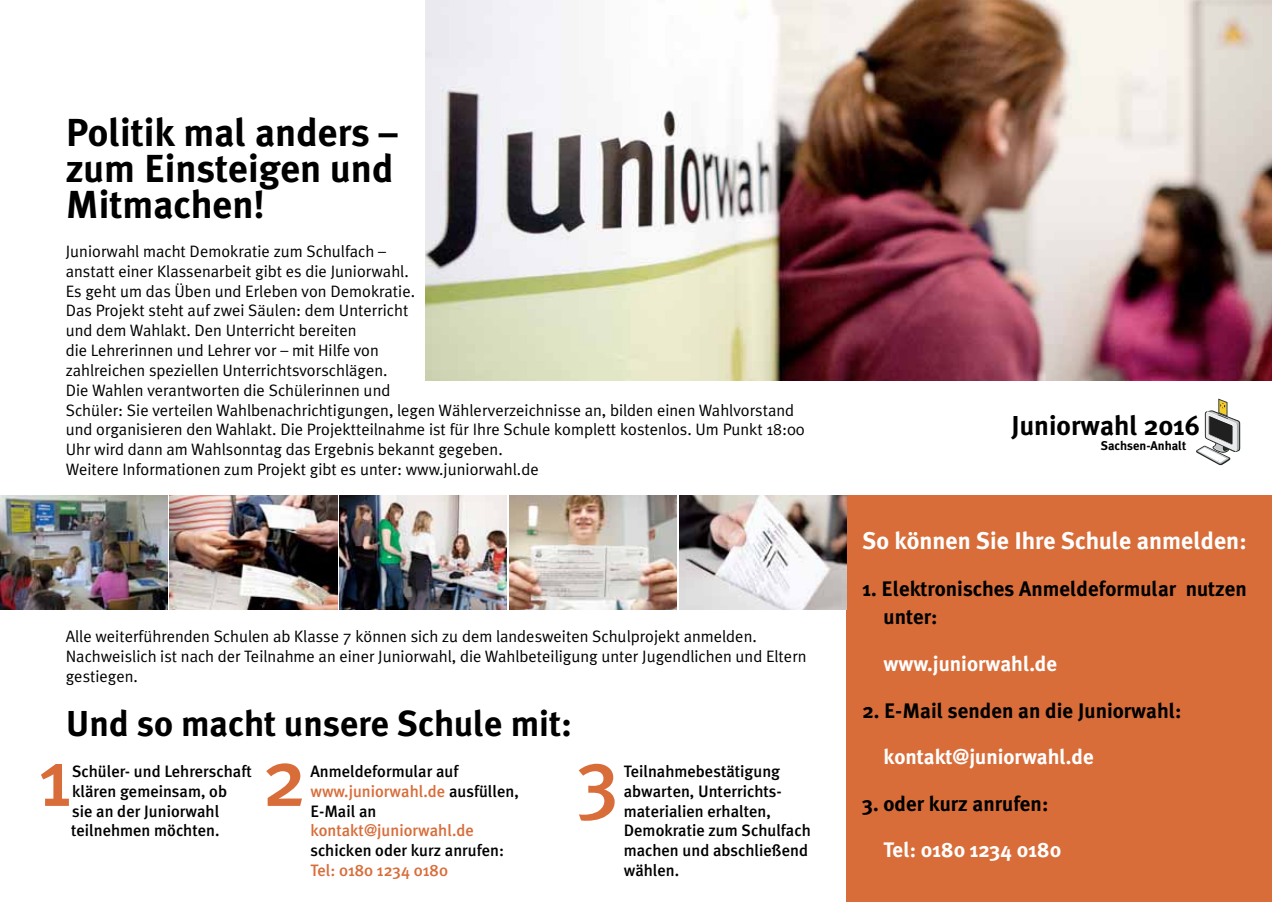
<style>
.page{position:relative;width:1272px;height:902px;background:#fff}
.page>*{position:absolute;margin:0;border:0;box-sizing:border-box;transform-origin:0 0}
.t1{font:500 81px "Meta Plus";color:#d86d3a}
.t2{font:700 39px/36px "Meta Plus";color:#000;text-align:justify}
.t3{font:700 36px "Meta Plus";color:#000}
.t4{font:700 27.3px "Meta Plus";color:#000}
.t5{font:700 24px "Meta Plus";color:#fff}
.t6{font:700 21px/28.5px "Meta Plus";color:#000}
.t7{font:700 21px "Meta Plus";color:#fff}
.t8{font:16.5px/19.8px "Meta Plus Normal";color:#000}
.t9{font:500 16.5px/19.8px "Meta Plus";color:#000}
.t10{font:500 16.5px "Meta Plus";color:#d86d3a}
.t11{font:700 12.6px "Meta Plus";color:#000}
.s1{color:#d86d3a}
</style>
<div class="page">
<div style="left:846px;top:495px;width:425px;height:406px;background:#d86d3a"></div>
<img style="left:425px;top:0;width:846px;height:380px">
<svg style="left:1196px;top:399px;width:43px;height:66px"></svg>
<img style="left:0;top:495px;width:167px;height:114px">
<img style="left:509px;top:495px;width:167px;height:114px">
<img style="left:679px;top:495px;width:167px;height:114px">
<img style="left:170px;top:495px;width:167px;height:114px">
<img style="left:339px;top:495px;width:168px;height:114px">
<h2 class="t2" style="left:66px;top:114px;width:333px">Politik mal anders – zum Einsteigen und Mitmachen!</h2>
<p class="t8" style="left:66px;top:241px;width:740px">Juniorwahl macht Demokratie zum Schulfach –<br>anstatt einer Klassenarbeit gibt es die Juniorwahl.<br>Es geht um das Üben und Erleben von Demokratie.<br>Das Projekt steht auf zwei Säulen: dem Unterricht<br>und dem Wahlakt. Den Unterricht bereiten<br>die Lehrerinnen und Lehrer vor – mit Hilfe von<br>zahlreichen speziellen Unterrichtsvorschlägen.<br>Die Wahlen verantworten die Schülerinnen und<br>Schüler: Sie verteilen Wahlbenachrichtigungen, legen Wählerverzeichnisse an, bilden einen Wahlvorstand und organisieren den Wahlakt. Die Projektteilnahme ist für Ihre Schule komplett kostenlos. Um Punkt 18:00<br>Uhr wird dann am Wahlsonntag das Ergebnis bekannt gegeben.<br>Weitere Informationen zum Projekt gibt es unter: www.juniorwahl.de</p>
<p class="t8" style="left:66px;top:626px;width:742px">Alle weiterführenden Schulen ab Klasse 7 können sich zu dem landesweiten Schulprojekt anmelden.<br>Nachweislich ist nach der Teilnahme an einer Juniorwahl, die Wahlbeteiligung unter Jugendlichen und Eltern gestiegen.</p>
<h3 class="t3" style="left:66px;top:703px;width:508px">Und so macht unsere Schule mit:</h3>
<h1 class="t1" style="left:262px;top:730px;width:45px">2</h1>
<p class="t9" style="left:623px;top:761px;width:188px">Teilnahmebestätigung abwarten, Unterrichts&shy;materialien erhalten,<br>Demokratie zum Schulfach machen und abschließend wählen.</p>
<h1 class="t1" style="left:577px;top:730px;width:44px">3</h1>
<h1 class="t1" style="left:39px;top:730px;width:35px">1</h1>
<p class="t9" style="left:310px;top:761px;width:210px">Anmeldeformular auf <span class="s1">www.juniorwahl.de</span> ausfüllen,<br>E-Mail an</p>
<p class="t10" style="left:310px;top:821px;width:165px">kontakt@juniorwahl.de</p>
<p class="t9" style="left:310px;top:840px;width:195px">schicken oder kurz anrufen:</p>
<p class="t10" style="left:310px;top:860px;width:139px">Tel: 0180 1234 0180</p>
<p class="t9" style="left:71px;top:761px;width:182px">Schüler- und Lehrerschaft klären gemeinsam, ob<br>sie an der Juniorwahl teilnehmen möchten.</p>
<h3 class="t4" style="left:1011px;top:410px;width:190px">Juniorwahl 2016</h3>
<p class="t11" style="left:1100px;top:438px;width:87px">Sachsen-Anhalt</p>
<h3 class="t5" style="left:862px;top:527px;width:386px">So können Sie Ihre Schule anmelden:</h3>
<p class="t6" style="left:883px;top:574px;width:365px;text-indent:-21px">1. Elektronisches Anmeldeformular nutzen unter:</p>
<p class="t7" style="left:883px;top:651px;width:175px">www.juniorwahl.de</p>
<p class="t6" style="left:862px;top:695px;width:321px">2. E-Mail senden an die Juniorwahl:</p>
<p class="t7" style="left:883px;top:744px;width:212px">kontakt@juniorwahl.de</p>
<p class="t6" style="left:862px;top:788px;width:187px">3. oder kurz anrufen:</p>
<p class="t7" style="left:883px;top:837px;width:179px">Tel: 0180 1234 0180</p>
</div>
